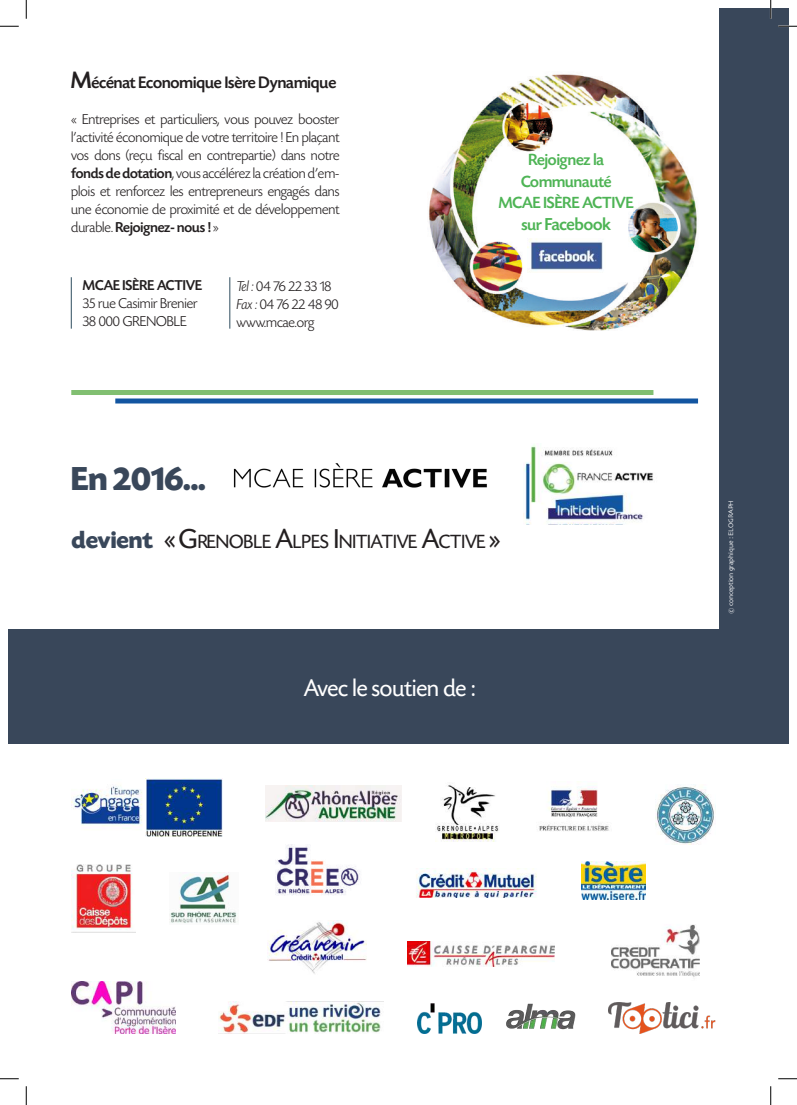
<style>
.page{position:relative;width:797px;height:1105px;background:#fff}
.page>*{position:absolute;margin:0;border:0;box-sizing:border-box;transform-origin:0 0}
.t1{font:700 35px "Today SHOP";color:#39475a}
.t2{font:25px "Today SHOP";color:#fff}
.t3{font:20.12px "Today SHOP";color:#231f20}
.t4{font:500 18.25px "Today SHOP";color:#4eb455}
.t5{font:500 17.5px "Today SHOP";color:#231f20}
.t6{font:500 17px "Today SHOP";color:#4eb455}
.t7{font:300 15px/18px "Today SHOP";color:#231f20}
.t8{font:500 15px "Today SHOP";color:#231f20}
.t9{font:7px "Skia";letter-spacing:-.02em;color:#fff}
.s1{font-size:25px}
.s2{font-weight:500}
.s3{font-style:italic}
.s4{font-size:17px}
.s5{font-weight:700;font-size:25px;color:#39475a}
.s6{font-size:28.75px}
</style>
<div class="page">
<div style="left:719px;top:9px;width:69px;height:735px;background:#39475a"></div>
<img style="left:407px;top:941px;width:147px;height:25px">
<img style="left:611px;top:924px;width:88px;height:53px">
<img style="left:416px;top:869px;width:121px;height:28px">
<img style="left:539px;top:787px;width:70px;height:45px">
<img style="left:436px;top:785px;width:63px;height:56px">
<img style="left:71px;top:864px;width:61px;height:66px">
<img style="left:428px;top:74px;width:269px;height:256px">
<img style="left:527px;top:238px;width:78px;height:35px">
<img style="left:582px;top:862px;width:64px;height:37px">
<img style="left:146px;top:778px;width:76px;height:58px">
<img style="left:71px;top:785px;width:71px;height:41px">
<img style="left:267px;top:920px;width:99px;height:54px">
<img style="left:506px;top:1003px;width:70px;height:27px">
<img style="left:265px;top:786px;width:136px;height:36px">
<img style="left:417px;top:1003px;width:64px;height:31px">
<img style="left:169px;top:872px;width:68px;height:51px">
<img style="left:608px;top:1003px;width:107px;height:31px">
<img style="left:219px;top:1001px;width:164px;height:33px">
<img style="left:71px;top:981px;width:105px;height:53px">
<img style="left:655px;top:785px;width:59px;height:60px">
<img style="left:275px;top:845px;width:85px;height:51px">
<div style="left:9px;top:629px;width:761px;height:115px;background:#39475a"></div>
<hr style="left:71px;top:277px;width:1px;height:52px;background:#2e4d5e">
<hr style="left:229px;top:277px;width:1px;height:52px;background:#2e4d5e">
<img style="left:523px;top:445px;width:131px;height:80px">
<img style="left:233px;top:463px;width:254px;height:25px">
<div style="left:71px;top:390px;width:582px;height:5px;background:#81bf71"></div>
<div style="left:115px;top:398px;width:583px;height:5px;background:#1255a1"></div>
<svg style="left:0;top:25px;width:19px;height:2px"></svg>
<svg style="left:778px;top:25px;width:19px;height:2px"></svg>
<svg style="left:0;top:1078px;width:19px;height:1px"></svg>
<svg style="left:778px;top:1078px;width:19px;height:1px"></svg>
<svg style="left:25px;top:0;width:2px;height:19px"></svg>
<svg style="left:25px;top:1086px;width:2px;height:19px"></svg>
<svg style="left:770px;top:0;width:1px;height:19px"></svg>
<svg style="left:770px;top:1086px;width:1px;height:19px"></svg>
<p class="t5" style="left:71px;top:73px;width:266px"><span class="s1">M</span>écénat Economique Isère Dynamique</p>
<p class="t7" style="left:71px;top:111px;width:270px;text-align:justify">« Entreprises et particuliers, vous pouvez booster l’activité économique de votre territoire ! En plaçant vos dons (reçu fiscal en contrepartie) dans notre <span class="s2">fonds de dotation</span>, vous accélérez la création d’em&shy;plois et renforcez les entrepreneurs engagés dans une économie de proximité et de développement durable. <span class="s2">Rejoignez- nous !</span> »</p>
<p class="t8" style="left:83px;top:277px;width:91px">MCAE Isère Active</p>
<p class="t7" style="left:83px;top:294px;width:116px">35 rue Casimir Brenier<br>38 000 GRENOBLE</p>
<p class="t7" style="left:236px;top:277px;width:104px"><span class="s3">Tel :</span> 04 76 22 33 18<br><span class="s3">Fax :</span> 04 76 22 48 90 www.mcae.org</p>
<p class="t6" style="left:528px;top:151px;width:77px">Rejoignez la</p>
<p class="t6" style="left:521px;top:172px;width:92px">Communauté</p>
<p class="t6" style="left:498px;top:194px;width:103px">MCAE Isère Active</p>
<p class="t4" style="left:521px;top:215px;width:91px"><span class="s4">sur</span> Facebook</p>
<h1 class="t1" style="left:71px;top:460px;width:136px">En 2016...</h1>
<h3 class="t3" style="left:71px;top:531px;width:430px"><span class="s5">devient</span> <span class="s6">«G</span>RENOBLE <span class="s6">A</span>LPES <span class="s6">I</span>NITIATIVE <span class="s6">A</span>CTIVE <span class="s6">»</span></h3>
<h2 class="t2" style="left:304px;top:675px;width:173px">Avec le soutien de :</h2>
<p class="t9" style="left:726px;top:614px;width:115px;rotate:-90deg">© conception graphique : EloGraph</p>
</div>
